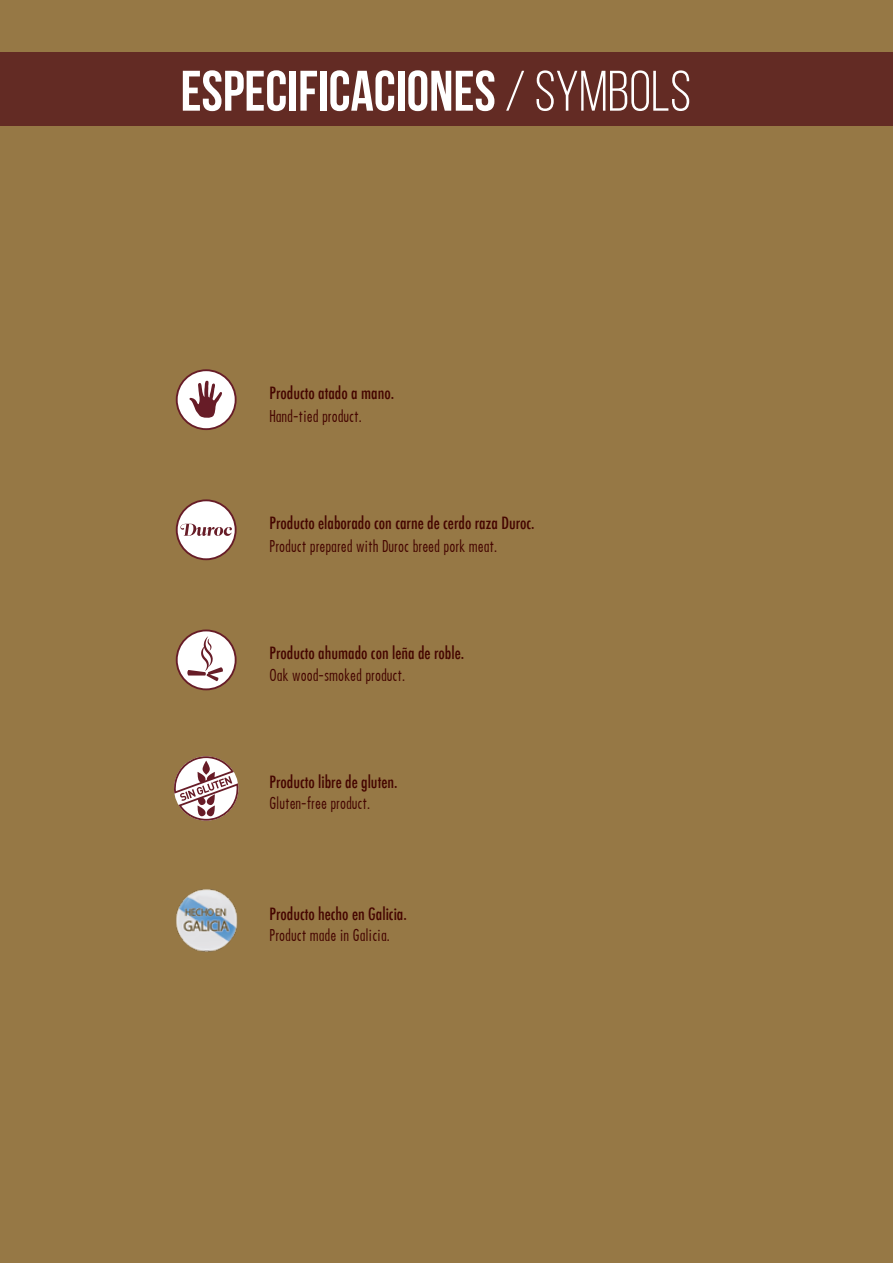
<style>
.page{position:relative;width:893px;height:1263px;background:#967845}
.page>*{position:absolute;margin:0;border:0;box-sizing:border-box;transform-origin:0 0}
.t1{font:700 57px "Bebas Neue";color:#fff}
.t2{font:500 condensed 16.5px "Futura";color:#450500}
.t3{font:500 15px "Futura Cond";color:#450500}
.s1{font-weight:400}
</style>
<div class="page">
<div style="left:0;top:53px;width:893px;height:73px;background:#632b24"></div>
<div style="left:177px;top:500px;width:59px;height:59px;background:#fff;border-radius:50%"></div>
<div style="left:176px;top:499px;width:61px;height:61px;border:2px solid #671c27;border-radius:50%"></div>
<svg style="left:179px;top:524px;width:53px;height:12px"></svg>
<div style="left:177px;top:370px;width:59px;height:59px;background:#fff;border-radius:50%"></div>
<div style="left:176px;top:369px;width:61px;height:61px;border:2px solid #671c27;border-radius:50%"></div>
<svg style="left:189px;top:380px;width:33px;height:38px"></svg>
<svg style="left:177px;top:630px;width:59px;height:59px"></svg>
<div style="left:176px;top:629px;width:61px;height:61px;border:2px solid #671c27;border-radius:50%"></div>
<svg style="left:187px;top:636px;width:36px;height:45px;background:#e3d5d7"></svg>
<img style="left:176px;top:889px;width:62px;height:63px">
<svg style="left:174px;top:756px;width:65px;height:65px"></svg>
<hr style="left:892px;top:0;width:1px;height:1263px;background:#632b24">
<h1 class="t1" style="left:181px;top:60px;width:512px">ESPECIFICACIONES <span class="s1">/ SYMBOLS</span></h1>
<p class="t2" style="left:269px;top:383px;width:126px">Producto atado a mano.</p>
<p class="t3" style="left:269px;top:406px;width:94px">Hand-tied product.</p>
<p class="t2" style="left:269px;top:513px;width:267px">Producto elaborado con carne de cerdo raza Duroc.</p>
<p class="t3" style="left:269px;top:536px;width:229px">Product prepared with Duroc breed pork meat.</p>
<p class="t2" style="left:269px;top:643px;width:196px">Producto ahumado con leña de roble.</p>
<p class="t3" style="left:269px;top:665px;width:137px">Oak wood-smoked product.</p>
<p class="t2" style="left:269px;top:771px;width:130px">Producto libre de gluten.</p>
<p class="t3" style="left:269px;top:794px;width:102px">Gluten-free product.</p>
<p class="t2" style="left:269px;top:903px;width:139px">Producto hecho en Galicia.</p>
<p class="t3" style="left:269px;top:926px;width:122px">Product made in Galicia.</p>
</div>
